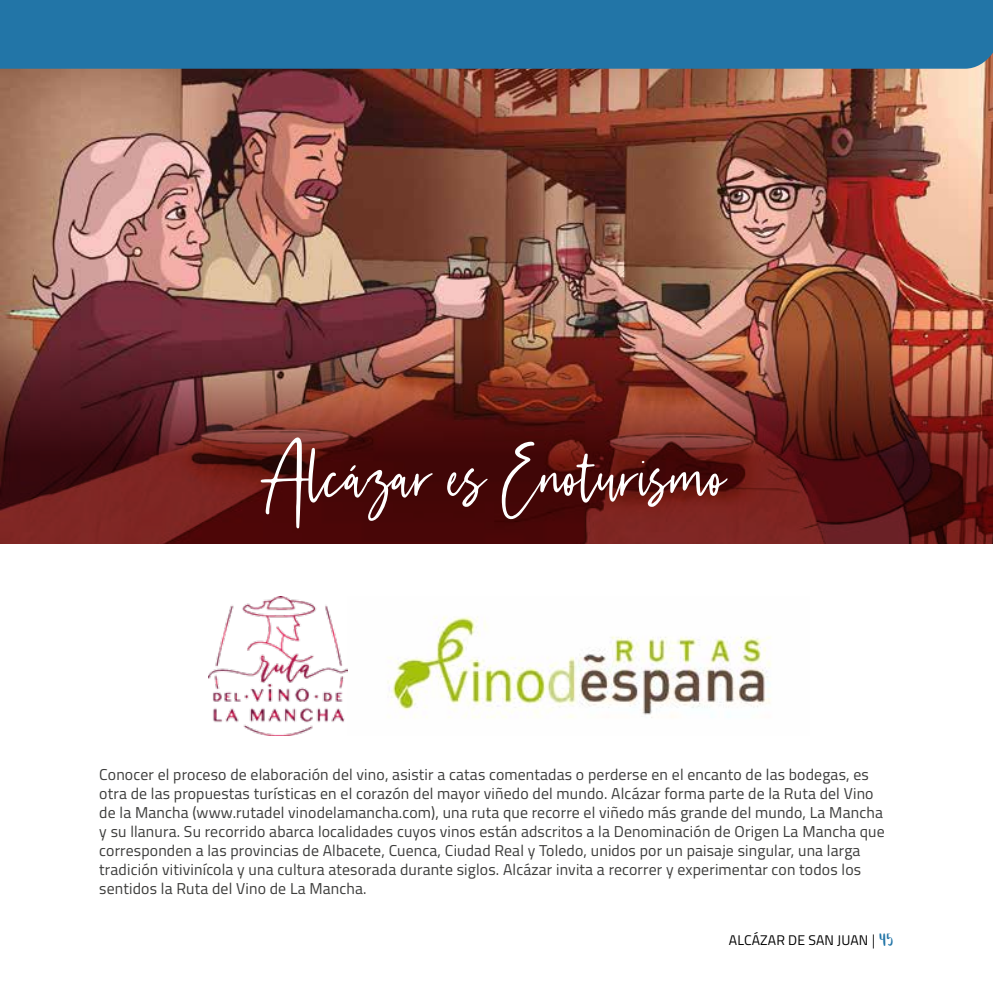
<style>
.page{position:relative;width:993px;height:993px;background:#fff}
.page>*{position:absolute;margin:0;border:0;box-sizing:border-box;transform-origin:0 0}
.t1{font:66.5px "Handsel";color:#fff}
.t2{font:15.75px/18.9px "Titillium";letter-spacing:.01em;color:#3c3c3b}
.t3{font:14px "Titillium";letter-spacing:.01em;color:#000}
.s1{font-family:"Minion Pro"}
.s2{font-family:"Nagitha";font-size:17.5px;color:#2275a7}
</style>
<div class="page">
<img style="left:0;top:69px;width:992px;height:186px">
<img style="left:0;top:255px;width:992px;height:288px">
<img style="left:208px;top:596px;width:563px;height:138px">
<div style="left:0;top:0;width:992px;height:69px;background:#2275a7"></div>
<h1 class="t1" style="left:266px;top:437px;width:461px">Alcázar es Enoturismo</h1>
<p class="t2" style="left:99px;top:764px;width:786px">Conocer el proceso de elaboración del vino, asistir a catas comentadas o perderse en el encanto de las bodegas, es otra de las propuestas turísticas en el corazón del mayor viñedo del mundo. Alcázar forma parte de la Ruta del Vino de la Mancha (www.rutadel vinodelamancha.com), una ruta que recorre el viñedo más grande del mundo, La Mancha y su llanura. Su recorrido abarca localidades cuyos vinos están adscritos a la Denominación de Origen La Mancha que corresponden a las provincias de Albacete, Cuenca, Ciudad Real y Toledo, unidos por un paisaje singular, una larga tradición vitivinícola y una cultura atesorada durante siglos. Alcázar invita a recorrer y experimentar con todos los sentidos la Ruta del Vino de La Mancha.</p>
<p class="t3" style="left:728px;top:929px;width:166px">ALCÁZAR DE SAN JUAN <span class="s1">|</span> <span class="s2">45</span></p>
</div>
